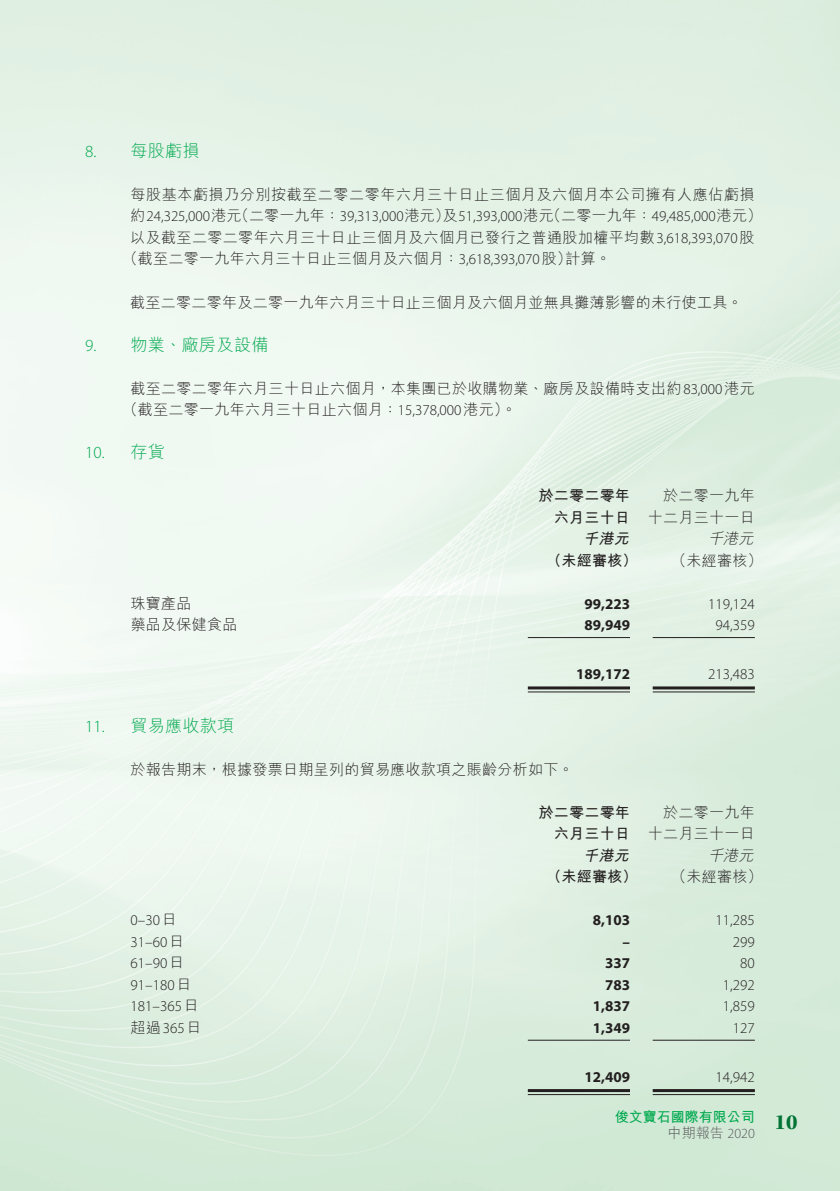
<style>
.page{position:relative;width:840px;height:1191px;background:#fff}
.page>*{position:absolute;margin:0;border:0;box-sizing:border-box;transform-origin:0 0}
.t1{font:300 17px "M Hei HK";letter-spacing:.02em;color:#00a94e}
.t2{font:300 17px "Myriad Pro";color:#00a94e}
.t3{font:300 15px/21.4px "M Hei HK";letter-spacing:.02em;color:#231f20}
.t4{font:300 15px "Myriad Pro";color:#231f20}
.t5{font:700 15px "Myriad Pro";color:#231f20}
.t6{font:300 15px "M Hei HK";letter-spacing:.04em;color:#231f20}
.t7{font:700 15px/21.4px "M Hei HK";letter-spacing:.02em;color:#231f20;text-align:right}
.t8{font:italic 700 15px "M Hei HK";color:#231f20}
.t9{font:italic 300 15px "M Hei HK";color:#231f20}
.t10{font:700 14px/16px "M Hei HK";color:#00a94e}
.s1{font-family:"Myriad Pro"}
.s2{font-family:"M Hei HK"}
.s3{font-weight:300;color:#57585a}
.s4{font-family:"Myriad Pro";font-weight:300;color:#57585a}
</style>
<div class="page">
<img style="left:0;top:0;width:839px;height:1191px">
<hr style="left:527px;top:637px;width:102px;height:1px;background:#231f20">
<hr style="left:652px;top:637px;width:102px;height:1px;background:#231f20">
<hr style="left:527px;top:686px;width:102px;height:3px;background:#231f20">
<hr style="left:527px;top:691px;width:102px;height:1px;background:#231f20">
<hr style="left:652px;top:686px;width:102px;height:3px;background:#231f20">
<hr style="left:652px;top:691px;width:102px;height:1px;background:#231f20">
<hr style="left:527px;top:1039px;width:102px;height:1px;background:#231f20">
<hr style="left:652px;top:1039px;width:102px;height:1px;background:#231f20">
<hr style="left:527px;top:1089px;width:102px;height:3px;background:#231f20">
<hr style="left:527px;top:1094px;width:102px;height:1px;background:#231f20">
<hr style="left:652px;top:1089px;width:102px;height:3px;background:#231f20">
<hr style="left:652px;top:1094px;width:102px;height:1px;background:#231f20">
<p class="t1" style="left:85px;top:142px;width:116px"><span class="s1">8.</span> 每股虧損</p>
<p class="t6" style="left:130px;top:187px;width:625px">每股基本虧損乃分別按截至二零二零年六月三十日止三個月及六個月本公司擁有人應佔虧損</p>
<p class="t4" style="left:130px;top:207px;width:633px"><span class="s2">約</span>24,325,000<span class="s2">港元（二零一九年：</span>39,313,000<span class="s2">港元）及</span>51,393,000<span class="s2">港元（二零一九年：</span>49,485,000<span class="s2">港元）</span></p>
<p class="t3" style="left:123px;top:226px;width:633px;text-indent:7px">以及截至二零二零年六月三十日止三個月及六個月已發行之普通股加權平均數<span class="s1">3,618,393,070</span>股（截至二零一九年六月三十日止三個月及六個月：<span class="s1">3,618,393,070</span>股）計算。</p>
<p class="t3" style="left:130px;top:291px;width:613px">截至二零二零年及二零一九年六月三十日止三個月及六個月並無具攤薄影響的未行使工具。</p>
<p class="t1" style="left:85px;top:335px;width:185px"><span class="s1">9.</span> 物業、廠房及設備</p>
<p class="t3" style="left:123px;top:377px;width:633px;text-indent:8px">截至二零二零年六月三十日止六個月，本集團已於收購物業、廠房及設備時支出約<span class="s1">83,000</span>港元（截至二零一九年六月三十日止六個月：<span class="s1">15,378,000</span>港元）。</p>
<p class="t2" style="left:85px;top:442px;width:81px">10. <span class="s2">存貨</span></p>
<p class="t7" style="left:538px;top:483px;width:93px">於二零二零年六月三十日</p>
<p class="t3" style="left:647px;top:484px;width:108px;text-align:right">於二零一九年十二月三十一日</p>
<p class="t8" style="left:582px;top:527px;width:51px">千港元</p>
<p class="t9" style="left:707px;top:531px;width:50px">千港元</p>
<p class="t7" style="left:546px;top:548px;width:92px">（未經審核）</p>
<p class="t3" style="left:671px;top:549px;width:92px">（未經審核）</p>
<p class="t3" style="left:130px;top:592px;width:62px">珠寶產品</p>
<p class="t5" style="left:584px;top:594px;width:47px">99,223</p>
<p class="t4" style="left:707px;top:594px;width:48px">119,124</p>
<p class="t3" style="left:130px;top:613px;width:108px">藥品及保健食品</p>
<p class="t5" style="left:584px;top:615px;width:47px">89,949</p>
<p class="t4" style="left:715px;top:616px;width:41px">94,359</p>
<p class="t5" style="left:575px;top:664px;width:55px">189,172</p>
<p class="t4" style="left:707px;top:665px;width:48px">213,483</p>
<p class="t1" style="left:85px;top:716px;width:151px"><span class="s1">11.</span> 貿易應收款項</p>
<p class="t3" style="left:130px;top:758px;width:444px">於報告期末，根據發票日期呈列的貿易應收款項之賬齡分析如下。</p>
<p class="t7" style="left:538px;top:800px;width:93px">於二零二零年六月三十日</p>
<p class="t3" style="left:647px;top:801px;width:108px;text-align:right">於二零一九年十二月三十一日</p>
<p class="t8" style="left:582px;top:844px;width:51px">千港元</p>
<p class="t9" style="left:707px;top:847px;width:50px">千港元</p>
<p class="t7" style="left:546px;top:864px;width:92px">（未經審核）</p>
<p class="t3" style="left:671px;top:865px;width:92px">（未經審核）</p>
<p class="t4" style="left:130px;top:911px;width:48px">0–30<span class="s2">日</span></p>
<p class="t5" style="left:592px;top:910px;width:39px">8,103</p>
<p class="t4" style="left:715px;top:911px;width:41px">11,285</p>
<p class="t4" style="left:130px;top:932px;width:55px">31–60<span class="s2">日</span></p>
<p class="t5" style="left:622px;top:932px;width:9px">–</p>
<p class="t4" style="left:732px;top:932px;width:23px">299</p>
<p class="t4" style="left:130px;top:954px;width:55px">61–90<span class="s2">日</span></p>
<p class="t5" style="left:604px;top:953px;width:26px">337</p>
<p class="t4" style="left:739px;top:954px;width:16px">80</p>
<p class="t4" style="left:130px;top:975px;width:62px">91–180<span class="s2">日</span></p>
<p class="t5" style="left:604px;top:975px;width:26px">783</p>
<p class="t4" style="left:722px;top:975px;width:33px">1,292</p>
<p class="t4" style="left:130px;top:997px;width:70px">181–365<span class="s2">日</span></p>
<p class="t5" style="left:592px;top:996px;width:39px">1,837</p>
<p class="t4" style="left:722px;top:997px;width:33px">1,859</p>
<p class="t3" style="left:130px;top:1016px;width:73px">超過<span class="s1">365</span>日</p>
<p class="t5" style="left:592px;top:1018px;width:39px">1,349</p>
<p class="t4" style="left:732px;top:1018px;width:23px">127</p>
<p class="t5" style="left:584px;top:1067px;width:47px">12,409</p>
<p class="t4" style="left:715px;top:1067px;width:41px">14,942</p>
<p class="t10" style="left:667px;top:1107px;width:131px;text-indent:-53px">俊文寶石國際有限公司<br><span class="s3">中期報告</span> <span class="s4">2020</span> <sup>10</sup></p>
</div>
